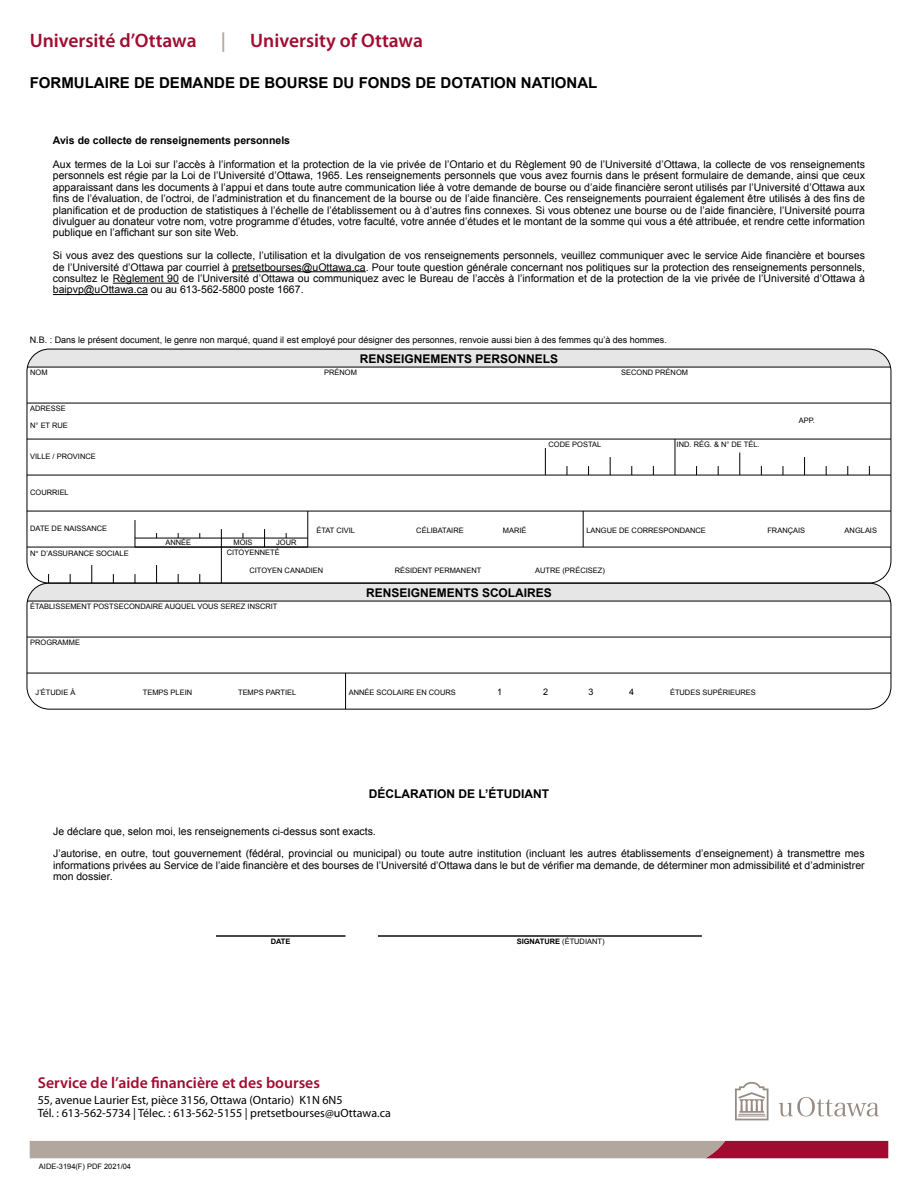
<style>
.page{position:relative;width:918px;height:1188px;background:#fff}
.page>*{position:absolute;margin:0;border:0;box-sizing:border-box;transform-origin:0 0}
.t1{font:600 19.5px "Myriad Pro";color:#a00c30}
.t2{font:600 15.75px "Myriad Pro";color:#a00c30}
.t3{font:700 15px "Arial";color:#000}
.t4{font:12px/13.5px "Myriad Pro";color:#000}
.t5{font:700 12px "Arial";color:#000}
.t6{font:10.5px/11.4px "Arial";color:#000;text-align:justify}
.t7{font:700 10.5px "Arial";color:#000}
.t8{font:9px "Arial";color:#000}
.t9{font:7.5px/16.5px "Arial";color:#000}
.t10{font:7.5px "Helvetica";color:#000}
.t11{font:700 7.5px "Arial";color:#000}
.s1{color:#b2a79e}
.s2{font-weight:700}
</style>
<div class="page">
<hr style="left:216px;top:935px;width:130px;height:2px;background:#000">
<hr style="left:378px;top:935px;width:324px;height:2px;background:#000">
<hr style="left:232px;top:271px;width:134px;height:1px;background:#000">
<hr style="left:113px;top:283px;width:66px;height:1px;background:#000">
<hr style="left:53px;top:294px;width:95px;height:1px;background:#000">
<svg style="left:27px;top:628px;width:864px;height:82px"></svg>
<svg style="left:27px;top:349px;width:864px;height:216px"></svg>
<hr style="left:27px;top:367px;width:864px;height:1px;background:#000">
<hr style="left:27px;top:673px;width:864px;height:1px;background:#000">
<svg style="left:27px;top:565px;width:864px;height:63px"></svg>
<hr style="left:221px;top:547px;width:1px;height:36px;background:#000">
<hr style="left:583px;top:511px;width:1px;height:36px;background:#000">
<svg style="left:221px;top:529px;width:1px;height:18px"></svg>
<svg style="left:264px;top:529px;width:1px;height:18px"></svg>
<hr style="left:135px;top:538px;width:173px;height:1px;background:#000">
<hr style="left:308px;top:511px;width:1px;height:36px;background:#000">
<hr style="left:345px;top:673px;width:1px;height:36px;background:#000">
<svg style="left:545px;top:448px;width:1px;height:27px"></svg>
<svg style="left:610px;top:457px;width:1px;height:18px"></svg>
<hr style="left:675px;top:439px;width:1px;height:36px;background:#000">
<svg style="left:804px;top:457px;width:1px;height:18px"></svg>
<svg style="left:740px;top:453px;width:1px;height:22px"></svg>
<hr style="left:27px;top:403px;width:864px;height:1px;background:#000">
<hr style="left:27px;top:439px;width:864px;height:1px;background:#000">
<hr style="left:27px;top:511px;width:864px;height:1px;background:#000">
<hr style="left:27px;top:547px;width:864px;height:1px;background:#000">
<hr style="left:27px;top:475px;width:864px;height:1px;background:#000">
<svg style="left:135px;top:520px;width:1px;height:27px"></svg>
<hr style="left:27px;top:637px;width:864px;height:1px;background:#000">
<svg style="left:779px;top:1097px;width:100px;height:20px"></svg>
<svg style="left:735px;top:1082px;width:34px;height:38px"></svg>
<svg style="left:30px;top:1141px;width:858px;height:17px;background:#ae8888"></svg>
<h1 class="t1" style="left:30px;top:28px;width:395px">Université d’Ottawa <span class="s1">|</span> University of Ottawa</h1>
<h3 class="t3" style="left:30px;top:72px;width:569px">FORMULAIRE DE DEMANDE DE BOURSE DU FONDS DE DOTATION NATIONAL</h3>
<h3 class="t7" style="left:53px;top:133px;width:239px">Avis de collecte de renseignements personnels</h3>
<p class="t6" style="left:53px;top:159px;width:814px">Aux termes de la Loi sur l’accès à l’information et la protection de la vie privée de l’Ontario et du Règlement 90 de l’Université d’Ottawa, la collecte de vos renseignements personnels est régie par la Loi de l’Université d’Ottawa, 1965. Les renseignements personnels que vous avez fournis dans le présent formulaire de demande, ainsi que ceux apparaissant dans les documents à l’appui et dans toute autre communication liée à votre demande de bourse ou d’aide financière seront utilisés par l’Université d’Ottawa aux fins de l’évaluation, de l’octroi, de l’administration et du financement de la bourse ou de l’aide financière. Ces renseignements pourraient également être utilisés à des fins de planification et de production de statistiques à l’échelle de l’établissement ou à d’autres fins connexes. Si vous obtenez une bourse ou de l’aide financière, l’Université pourra divulguer au donateur votre nom, votre programme d’études, votre faculté, votre année d’études et le montant de la somme qui vous a été attribuée, et rendre cette information publique en l’affichant sur son site Web.</p>
<p class="t6" style="left:53px;top:250px;width:814px">Si vous avez des questions sur la collecte, l’utilisation et la divulgation de vos renseignements personnels, veuillez communiquer avec le service Aide financière et bourses de l’Université d’Ottawa par courriel à pretsetbourses@uOttawa.ca. Pour toute question générale concernant nos politiques sur la protection des renseignements personnels, consultez le Règlement 90 de l’Université d’Ottawa ou communiquez avec le Bureau de l’accès à l’information et de la protection de la vie privée de l’Université d’Ottawa à baipvp@uOttawa.ca ou au 613-562-5800 poste 1667.</p>
<p class="t8" style="left:30px;top:333px;width:639px">N.B. : Dans le présent document, le genre non marqué, quand il est employé pour désigner des personnes, renvoie aussi bien à des femmes qu’à des hommes.</p>
<h4 class="t5" style="left:360px;top:351px;width:200px">RENSEIGNEMENTS PERSONNELS</h4>
<p class="t9" style="left:30px;top:364px;width:19px">NOM</p>
<p class="t9" style="left:324px;top:364px;width:34px">PRÉNOM</p>
<p class="t9" style="left:621px;top:364px;width:68px">SECOND PRÉNOM</p>
<p class="t9" style="left:30px;top:400px;width:39px">ADRESSE<br>N° ET RUE</p>
<p class="t9" style="left:30px;top:448px;width:67px">VILLE / PROVINCE</p>
<p class="t9" style="left:549px;top:436px;width:54px">CODE POSTAL</p>
<p class="t9" style="left:677px;top:436px;width:84px">IND. RÉG. &amp; N° DE TÉL.</p>
<p class="t9" style="left:799px;top:413px;width:18px">APP.</p>
<p class="t9" style="left:30px;top:485px;width:40px">COURRIEL</p>
<p class="t9" style="left:30px;top:520px;width:79px">DATE DE NAISSANCE</p>
<p class="t9" style="left:165px;top:534px;width:27px">ANNÉE</p>
<p class="t9" style="left:234px;top:534px;width:21px">MOIS</p>
<p class="t9" style="left:276px;top:534px;width:22px">JOUR</p>
<p class="t9" style="left:316px;top:522px;width:40px">ÉTAT CIVIL</p>
<p class="t9" style="left:416px;top:522px;width:49px">CÉLIBATAIRE</p>
<p class="t9" style="left:503px;top:522px;width:25px">MARIÉ</p>
<p class="t9" style="left:586px;top:522px;width:121px">LANGUE DE CORRESPONDANCE</p>
<p class="t9" style="left:767px;top:522px;width:39px">FRANÇAIS</p>
<p class="t9" style="left:845px;top:522px;width:34px">ANGLAIS</p>
<p class="t10" style="left:30px;top:547px;width:100px">N° D’ASSURANCE SOCIALE</p>
<p class="t9" style="left:227px;top:544px;width:54px">CITOYENNETÉ</p>
<p class="t9" style="left:249px;top:563px;width:75px">CITOYEN CANADIEN</p>
<p class="t9" style="left:395px;top:562px;width:88px">RÉSIDENT PERMANENT</p>
<p class="t9" style="left:535px;top:562px;width:71px">AUTRE (PRÉCISEZ)</p>
<h4 class="t5" style="left:366px;top:585px;width:187px">RENSEIGNEMENTS SCOLAIRES</h4>
<p class="t9" style="left:30px;top:598px;width:249px">ÉTABLISSEMENT POSTSECONDAIRE AUQUEL VOUS SEREZ INSCRIT</p>
<p class="t9" style="left:30px;top:634px;width:51px">PROGRAMME</p>
<p class="t9" style="left:36px;top:684px;width:41px">J’ÉTUDIE À</p>
<p class="t9" style="left:143px;top:684px;width:51px">TEMPS PLEIN</p>
<p class="t9" style="left:238px;top:684px;width:60px">TEMPS PARTIEL</p>
<p class="t9" style="left:349px;top:684px;width:109px">ANNÉE SCOLAIRE EN COURS</p>
<p class="t8" style="left:497px;top:686px;width:7px">1</p>
<p class="t8" style="left:543px;top:686px;width:7px">2</p>
<p class="t8" style="left:589px;top:686px;width:7px">3</p>
<p class="t8" style="left:629px;top:686px;width:7px">4</p>
<p class="t9" style="left:670px;top:684px;width:87px">ÉTUDES SUPÉRIEURES</p>
<h4 class="t5" style="left:369px;top:786px;width:182px">DÉCLARATION DE L’ÉTUDIANT</h4>
<p class="t6" style="left:53px;top:826px;width:324px">Je déclare que, selon moi, les renseignements ci-dessus sont exacts.</p>
<p class="t6" style="left:53px;top:848px;width:813px">J’autorise, en outre, tout gouvernement (fédéral, provincial ou municipal) ou toute autre institution (incluant les autres établissements d’enseignement) à transmettre mes informations privées au Service de l’aide financière et des bourses de l’Université d’Ottawa dans le but de vérifier ma demande, de déterminer mon admissibilité et d’administrer mon dossier.</p>
<p class="t11" style="left:271px;top:937px;width:21px">DATE</p>
<p class="t9" style="left:517px;top:934px;width:89px"><span class="s2">SIGNATURE</span> (ÉTUDIANT)</p>
<p class="t2" style="left:38px;top:1073px;width:284px">Service de l’aide financière et des bourses</p>
<p class="t4" style="left:38px;top:1093px;width:355px">55, avenue Laurier Est, pièce 3156, Ottawa (Ontario) K1N 6N5<br>Tél. : 613-562-5734 | Télec. : 613-562-5155 | pretsetbourses@uOttawa.ca</p>
<p class="t9" style="left:39px;top:1158px;width:94px">AIDE-3194(F) PDF 2021/04</p>
</div>
